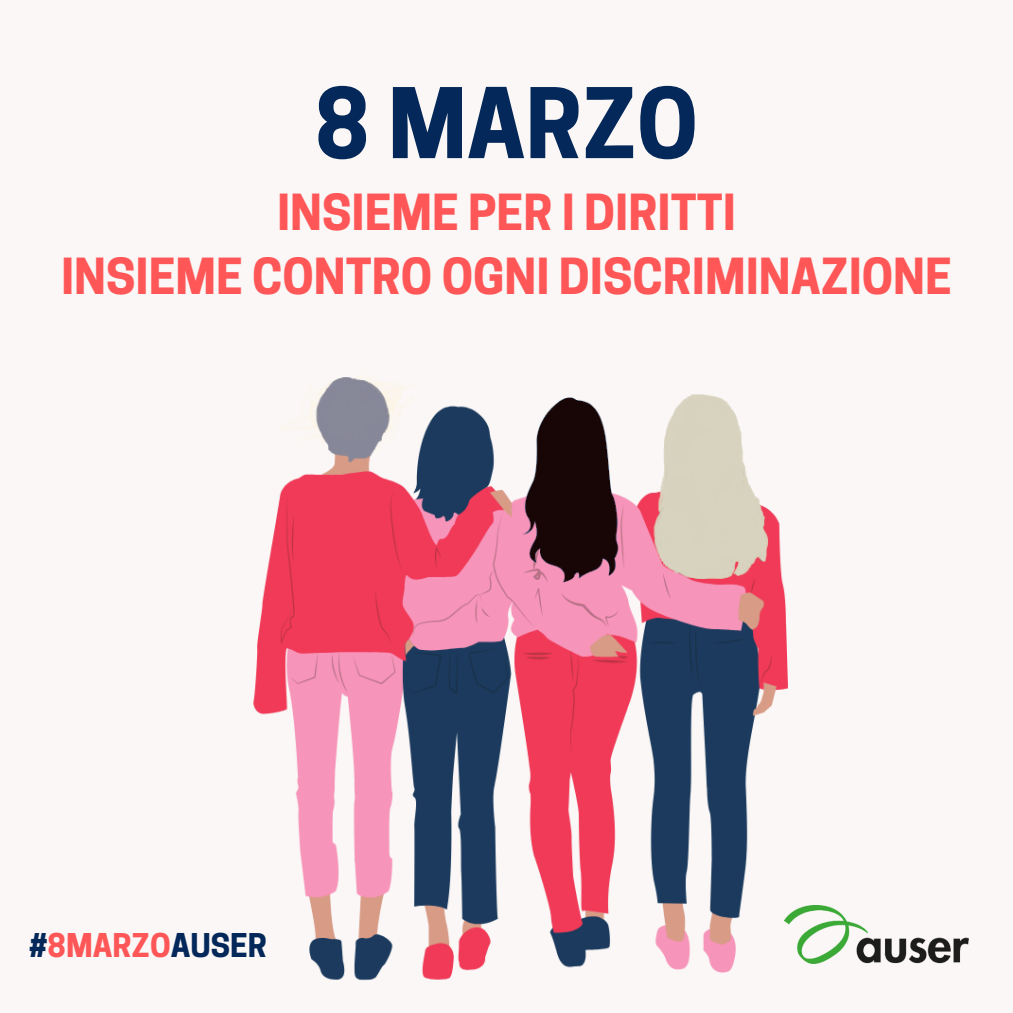
<style>
.page{position:relative;width:1013px;height:1013px;background:#fff}
.page>*{position:absolute;margin:0;border:0;box-sizing:border-box;transform-origin:0 0}
.t1{font:700 91.12px "Cooper Hewitt";color:#042859}
.t2{font:700 46.62px/64.8px "Cooper Hewitt";color:#ff5757;text-align:center}
.t3{font:700 30.75px "Cooper Hewitt";color:#042859}
.s1{color:#ff5757}
</style>
<div class="page">
<div style="left:0;top:0;width:1012px;height:1012px;background:#faf7f6"></div>
<img style="left:253px;top:377px;width:567px;height:604px">
<img style="left:784px;top:905px;width:184px;height:58px">
<h1 class="t1" style="left:315px;top:90px;width:384px">8 MARZO</h1>
<p class="t2" style="left:61px;top:185px;width:892px">INSIEME PER I DIRITTI<br>INSIEME CONTRO OGNI DISCRIMINAZIONE</p>
<p class="t3" style="left:29px;top:934px;width:239px">#<span class="s1">8MARZO</span>AUSER</p>
</div>
